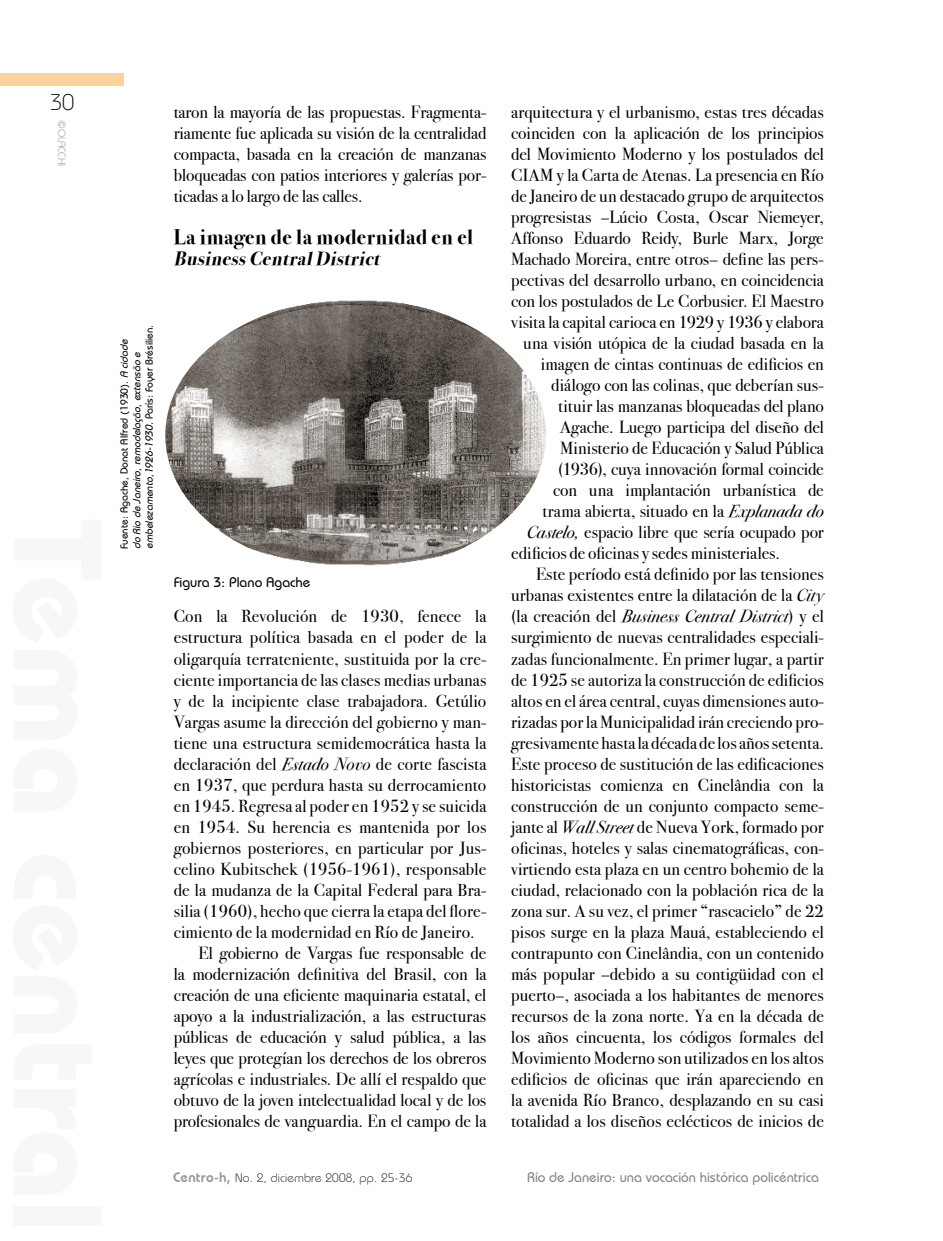
<style>
.page{position:relative;width:943px;height:1241px;background:#fff}
.page>*{position:absolute;margin:0;border:0;box-sizing:border-box;transform-origin:0 0}
.t1{font:300 22.75px "Bauhaus IT Cby BT";color:#000}
.t2{font:21px "Bodoni Svty Two ITCTT Bold";letter-spacing:.03em;color:#000}
.t3{font:italic 19.25px "Bodoni Svty Two ITCTT Bold";color:#000}
.t4{font:17.5px/21px "Bodoni Svty Two ITCTT Book";letter-spacing:.005em;color:#000;text-align:justify}
.t5{font:17.5px "Bodoni Svty Two ITCTT Book Ita";letter-spacing:.005em;color:#000}
.t6{font:500 14px "Bauhaus IT Cby BT";color:#89847f}
.t7{font:500 14px "Bauhaus IT Cby BT";color:#000}
.t8{font:300 12.25px "Bauhaus IT Cby BT";letter-spacing:.02em;color:#000}
.t9{font:italic 500 10.5px/12.6px "Bauhaus IT Cby BT";color:#000}
.t10{font:300 10.5px "Bauhaus IT Cby BT";color:#89847f}
.s1{font-style:normal}
.s2{font-family:"Bodoni Svty Two ITCTT Book Ita"}
.s3{font-family:"Bodoni Svty Two ITCTT Book"}
.s4{font-weight:600;font-size:14px;color:#9a9692}
</style>
<div class="page">
<div style="left:0;top:73px;width:124px;height:12px;background:#fcd19c"></div>
<img style="left:165px;top:300px;width:381px;height:266px">
<h1 class="t1" style="left:50px;top:88px;width:26px">30</h1>
<p class="t10" style="left:68px;top:120px;width:47px;rotate:90deg">©OLACCHI</p>
<p class="t9" style="left:118px;top:549px;width:225px;rotate:-90deg"><span class="s1">Fuente: Agache, Donat Alfred (1930).</span> A cidade do Rio de Janeiro,remodelação,extensão e embelezamento,1926-1930.<span class="s1">Pa rís : Fo y e r B ré s i l i e n .</span></p>
<p class="t4" style="left:174px;top:100px;width:314px">taron la mayoría de las propuestas. Fragmenta&shy;riamente fue aplicada su visión de la centralidad compacta, basada en la creación de manzanas bloqueadas con patios interiores y galerías por&shy;ticadas a lo largo de las calles.</p>
<p class="t2" style="left:174px;top:220px;width:301px">La imagen de la modernidad en el</p>
<p class="t3" style="left:174px;top:243px;width:212px">BusinessCentralDistrict</p>
<p class="t7" style="left:174px;top:573px;width:138px">Figura 3: Plano Agache</p>
<p class="t4" style="left:174px;top:604px;width:314px">Con la Revolución de 1930, fenece la</p>
<p class="t4" style="left:174px;top:625px;width:314px">estructura política basada en el poder de la</p>
<p class="t4" style="left:174px;top:646px;width:314px">oligarquía terrateniente, sustituida por la cre-</p>
<p class="t4" style="left:174px;top:667px;width:314px">ciente importancia de las clases medias urbanas</p>
<p class="t4" style="left:174px;top:688px;width:314px">y de la incipiente clase trabajadora. Getúlio</p>
<p class="t4" style="left:174px;top:709px;width:314px">Vargas asume la dirección del gobierno y man-</p>
<p class="t4" style="left:174px;top:730px;width:314px">tiene una estructura semidemocrática hasta la</p>
<p class="t4" style="left:174px;top:751px;width:314px">declaración del <span class="s2">Estado Novo</span> de corte fascista</p>
<p class="t4" style="left:174px;top:772px;width:314px">en 1937, que perdura hasta su derrocamiento</p>
<p class="t4" style="left:174px;top:793px;width:314px">en 1945. Regresa al poder en 1952 y se suicida</p>
<p class="t4" style="left:174px;top:814px;width:314px">en 1954. Su herencia es mantenida por los</p>
<p class="t4" style="left:174px;top:835px;width:314px">gobiernos posteriores, en particular por Jus-</p>
<p class="t4" style="left:174px;top:856px;width:314px">celino Kubitschek (1956-1961), responsable</p>
<p class="t4" style="left:174px;top:877px;width:314px">de la mudanza de la Capital Federal para Bra-</p>
<p class="t4" style="left:174px;top:898px;width:314px">silia (1960), hecho que cierra la etapa del flore-</p>
<p class="t4" style="left:174px;top:919px;width:302px">cimiento de la modernidad en Río de Janeiro.</p>
<p class="t4" style="left:198px;top:940px;width:289px">El gobierno de Vargas fue responsable de</p>
<p class="t4" style="left:174px;top:961px;width:314px">la modernización definitiva del Brasil, con la</p>
<p class="t4" style="left:174px;top:982px;width:314px">creación de una eficiente maquinaria estatal, el</p>
<p class="t4" style="left:174px;top:1003px;width:314px">apoyo a la industrialización, a las estructuras</p>
<p class="t4" style="left:174px;top:1024px;width:314px">públicas de educación y salud pública, a las</p>
<p class="t4" style="left:174px;top:1045px;width:314px">leyes que protegían los derechos de los obreros</p>
<p class="t4" style="left:174px;top:1066px;width:314px">agrícolas e industriales. De allí el respaldo que</p>
<p class="t4" style="left:174px;top:1087px;width:314px">obtuvo de la joven intelectualidad local y de los</p>
<p class="t4" style="left:174px;top:1108px;width:314px">profesionales de vanguardia. En el campo de la</p>
<p class="t4" style="left:511px;top:100px;width:314px">arquitectura y el urbanismo, estas tres décadas</p>
<p class="t4" style="left:511px;top:121px;width:314px">coinciden con la aplicación de los principios</p>
<p class="t4" style="left:511px;top:142px;width:314px">del Movimiento Moderno y los postulados del</p>
<p class="t4" style="left:511px;top:163px;width:314px">CIAM y la Carta de Atenas. La presencia en Río</p>
<p class="t4" style="left:511px;top:184px;width:314px">de Janeiro de un destacado grupo de arquitectos</p>
<p class="t4" style="left:511px;top:205px;width:314px">progresistas –Lúcio Costa, Oscar Niemeyer,</p>
<p class="t4" style="left:511px;top:226px;width:314px">Affonso Eduardo Reidy, Burle Marx, Jorge</p>
<p class="t4" style="left:511px;top:247px;width:314px">Machado Moreira, entre otros– define las pers-</p>
<p class="t4" style="left:511px;top:268px;width:314px">pectivas del desarrollo urbano, en coincidencia</p>
<p class="t4" style="left:511px;top:289px;width:314px">con los postulados de Le Corbusier. El Maestro</p>
<p class="t4" style="left:511px;top:310px;width:314px">visita la capital carioca en 1929 y 1936 y elabora</p>
<p class="t4" style="left:523px;top:331px;width:302px">una visión utópica de la ciudad basada en la</p>
<p class="t4" style="left:541px;top:352px;width:284px">imagen de cintas continuas de edificios en</p>
<p class="t4" style="left:551px;top:373px;width:274px">diálogo con las colinas, que deberían sus-</p>
<p class="t4" style="left:558px;top:394px;width:267px">tituir las manzanas bloqueadas del plano</p>
<p class="t4" style="left:560px;top:415px;width:265px">Agache. Luego participa del diseño del</p>
<p class="t4" style="left:560px;top:436px;width:265px">Ministerio de Educación y Salud Pública</p>
<p class="t4" style="left:558px;top:457px;width:267px">(1936), cuya innovación formal coincide</p>
<p class="t4" style="left:553px;top:478px;width:272px">con una implantación urbanística de</p>
<p class="t4" style="left:542px;top:499px;width:283px">trama abierta, situado en la <span class="s2">Explanada do</span></p>
<p class="t4" style="left:527px;top:520px;width:298px"><span class="s2">Castelo,</span> espacio libre que sería ocupado por</p>
<p class="t4" style="left:511px;top:541px;width:270px">edificios de oficinas y sedes ministeriales.</p>
<p class="t4" style="left:536px;top:562px;width:289px">Este período está definido por las tensiones</p>
<p class="t4" style="left:511px;top:583px;width:314px">urbanas existentes entre la dilatación de la <span class="s2">City</span></p>
<p class="t5" style="left:511px;top:601px;width:314px"><span class="s3">(la creación del</span> Business Central District<span class="s3">) y el</span></p>
<p class="t4" style="left:511px;top:625px;width:314px">surgimiento de nuevas centralidades especiali&shy;zadas funcionalmente. En primer lugar, a partir de 1925 se autoriza la construcción de edificios altos en el área central, cuyas dimensiones auto&shy;rizadas por la Municipalidad irán creciendo pro&shy;gresivamente hasta la década de los años setenta.<br>Este proceso de sustitución de las edificaciones historicistas comienza en Cinelândia con la construcción de un conjunto compacto seme&shy;jante al <span class="s2">Wall Street</span> de Nueva York, formado por oficinas, hoteles y salas cinematográficas, con&shy;virtiendo esta plaza en un centro bohemio de la ciudad, relacionado con la población rica de la zona sur. A su vez, el primer “rascacielo” de 22 pisos surge en la plaza Mauá, estableciendo el contrapunto con Cinelândia, con un contenido más popular –debido a su contigüidad con el puerto–, asociada a los habitantes de menores recursos de la zona norte. Ya en la década de los años cincuenta, los códigos formales del Movimiento Moderno son utilizados en los altos edificios de oficinas que irán apareciendo en la avenida Río Branco, desplazando en su casi totalidad a los diseños eclécticos de inicios de</p>
<p class="t8" style="left:173px;top:1169px;width:240px"><span class="s4">Centro-h,</span> No. 2, diciembre 2008, pp. 25-36</p>
<p class="t6" style="left:527px;top:1168px;width:293px">Río de Janeiro: una vocación histórica policéntrica</p>
</div>
